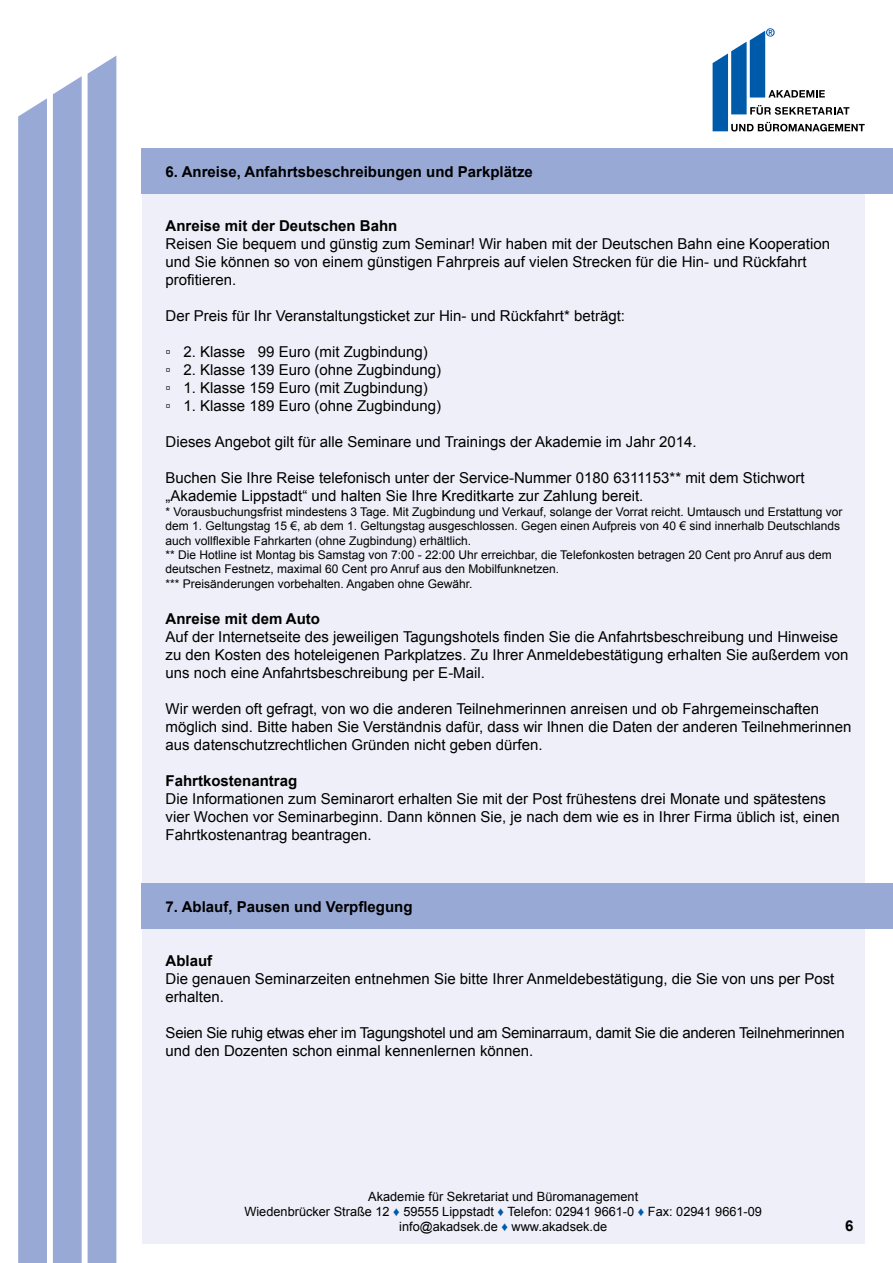
<style>
.page{position:relative;width:893px;height:1263px;background:#fff}
.page>*{position:absolute;margin:0;border:0;box-sizing:border-box;transform-origin:0 0}
.t1{font:15px/18px "Arial";color:#000}
.t2{font:700 15px "Arial";color:#000}
.t3{font:15px/18px "Arial";letter-spacing:-.02em;color:#000}
.t4{font:12.75px/15.3px "Arial";color:#000;text-align:center}
.t5{font:12px/14.4px "Arial";color:#000}
.s1{color:#005aaa}
</style>
<div class="page">
<div style="left:142px;top:148px;width:723px;height:1096px;background:#eeeff8"></div>
<div style="left:18px;top:98px;width:29px;height:1165px;background:#98a9d6"></div>
<div style="left:53px;top:76px;width:29px;height:1187px;background:#98a9d6"></div>
<div style="left:88px;top:56px;width:28px;height:1207px;background:#98a9d6"></div>
<svg style="left:713px;top:28px;width:152px;height:103px"></svg>
<div style="left:142px;top:148px;width:751px;height:45px;background:#98a9d6"></div>
<div style="left:142px;top:883px;width:751px;height:46px;background:#98a9d6"></div>
<p class="t2" style="left:166px;top:162px;width:369px">6. Anreise, Anfahrtsbeschreibungen und Parkplätze</p>
<p class="t2" style="left:166px;top:216px;width:233px">Anreise mit der Deutschen Bahn</p>
<p class="t1" style="left:166px;top:235px;width:666px">Reisen Sie bequem und günstig zum Seminar! Wir haben mit der Deutschen Bahn eine Kooperation und Sie können so von einem günstigen Fahrpreis auf vielen Strecken für die Hin- und Rückfahrt profitieren.</p>
<p class="t1" style="left:166px;top:307px;width:461px">Der Preis für Ihr Veranstaltungsticket zur Hin- und Rückfahrt* beträgt:</p>
<p class="t1" style="left:166px;top:343px;width:277px">▫ 2. Klasse 99 Euro (mit Zugbindung)<br>▫ 2. Klasse 139 Euro (ohne Zugbindung) ▫ 1. Klasse 159 Euro (mit Zugbindung)<br>▫ 1. Klasse 189 Euro (ohne Zugbindung)</p>
<p class="t1" style="left:166px;top:433px;width:533px">Dieses Angebot gilt für alle Seminare und Trainings der Akademie im Jahr 2014.</p>
<p class="t1" style="left:166px;top:469px;width:640px">Buchen Sie Ihre Reise telefonisch unter der Service-Nummer 0180 6311153** mit dem Stichwort „Akademie Lippstadt“ und halten Sie Ihre Kreditkarte zur Zahlung bereit.</p>
<p class="t5" style="left:166px;top:504px;width:678px">* Vorausbuchungsfrist mindestens 3 Tage. Mit Zugbindung und Verkauf, solange der Vorrat reicht. Umtausch und Erstattung vor dem 1. Geltungstag 15 €, ab dem 1. Geltungstag ausgeschlossen. Gegen einen Aufpreis von 40 € sind innerhalb Deutschlands auch vollflexible Fahrkarten (ohne Zugbindung) erhältlich.<br>** Die Hotline ist Montag bis Samstag von 7:00 - 22:00 Uhr erreichbar, die Telefonkosten betragen 20 Cent pro Anruf aus dem deutschen Festnetz, maximal 60 Cent pro Anruf aus den Mobilfunknetzen.<br>*** Preisänderungen vorbehalten. Angaben ohne Gewähr.</p>
<p class="t2" style="left:166px;top:608px;width:156px">Anreise mit dem Auto</p>
<p class="t1" style="left:166px;top:627px;width:684px">Auf der Internetseite des jeweiligen Tagungshotels finden Sie die Anfahrtsbeschreibung und Hinweise zu den Kosten des hoteleigenen Parkplatzes. Zu Ihrer Anmeldebestätigung erhalten Sie außerdem von uns noch eine Anfahrtsbeschreibung per E-Mail.</p>
<p class="t1" style="left:166px;top:699px;width:687px">Wir werden oft gefragt, von wo die anderen Teilnehmerinnen anreisen und ob Fahrgemeinschaften möglich sind. Bitte haben Sie Verständnis dafür, dass wir Ihnen die Daten der anderen Teilnehmerinnen aus datenschutzrechtlichen Gründen nicht geben dürfen.</p>
<p class="t2" style="left:166px;top:770px;width:133px">Fahrtkostenantrag</p>
<p class="t1" style="left:166px;top:789px;width:676px">Die Informationen zum Seminarort erhalten Sie mit der Post frühestens drei Monate und spätestens vier Wochen vor Seminarbeginn. Dann können Sie, je nach dem wie es in Ihrer Firma üblich ist, einen<br>Fahrtkostenantrag beantragen.</p>
<p class="t2" style="left:166px;top:896px;width:248px">7. Ablauf, Pausen und Verpflegung</p>
<p class="t2" style="left:166px;top:950px;width:48px">Ablauf</p>
<p class="t1" style="left:166px;top:969px;width:670px">Die genauen Seminarzeiten entnehmen Sie bitte Ihrer Anmeldebestätigung, die Sie von uns per Post erhalten.</p>
<p class="t3" style="left:166px;top:1023px;width:681px">Seien Sie ruhig etwas eher im Tagungshotel und am Seminarraum, damit Sie die anderen Teilnehmerinnen und den Dozenten schon einmal kennenlernen können.</p>
<p class="t4" style="left:244px;top:1188px;width:519px">Akademie für Sekretariat und Büromanagement<br>Wiedenbrücker Straße 12 <span class="s1">♦</span> 59555 Lippstadt <span class="s1">♦</span> Telefon: 02941 9661-0 <span class="s1">♦</span> Fax: 02941 9661-09 info@akadsek.de <span class="s1">♦</span> www.akadsek.de</p>
<p class="t2" style="left:845px;top:1215px;width:10px">6</p>
</div>
